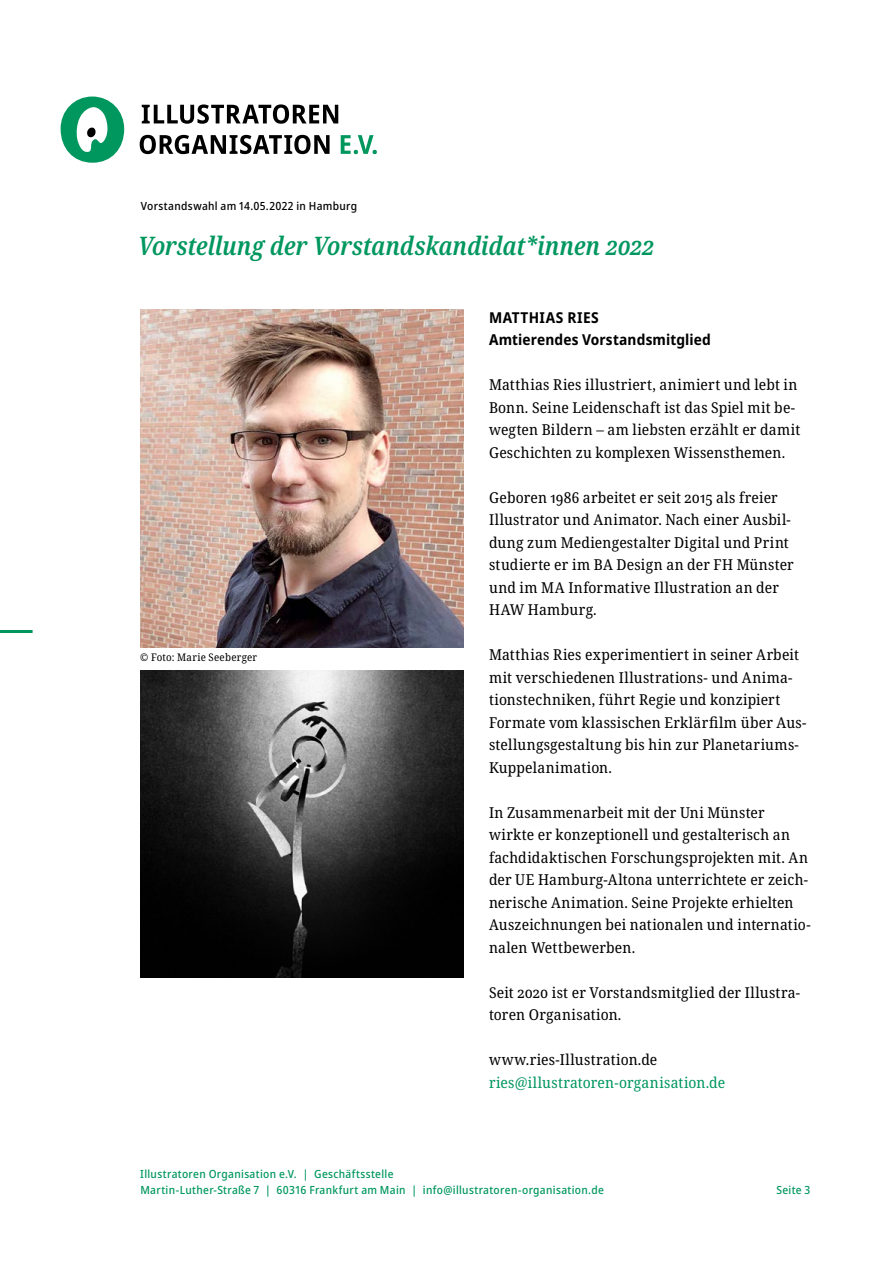
<style>
.page{position:relative;width:893px;height:1263px;background:#fff}
.page>*{position:absolute;margin:0;border:0;box-sizing:border-box;transform-origin:0 0}
.t1{font:italic 600 condensed 25.5px "Noto Serif";letter-spacing:-.005em;color:#00975f}
.t2{font:semi-condensed 15px/22.5px "Noto Serif";letter-spacing:.01em;color:#000}
.t3{font:700 semi-condensed 15px/22.5px "Noto Sans";letter-spacing:.01em;color:#000}
.t4{font:semi-condensed 15px "Noto Serif";letter-spacing:.01em;color:#00975f}
.t5{font:500 semi-condensed 11.25px/16.5px "Noto Sans";letter-spacing:.03em;color:#00975f}
.t6{font:500 semi-condensed 11.25px "Noto Sans";letter-spacing:.025em;color:#000}
.t7{font:semi-condensed 10.5px "Noto Serif";letter-spacing:.025em;color:#000}
</style>
<div class="page">
<hr style="left:0;top:630px;width:33px;height:3px;background:#00975f">
<svg style="left:61px;top:96px;width:63px;height:67px"></svg>
<svg style="left:341px;top:135px;width:36px;height:19px"></svg>
<svg style="left:140px;top:135px;width:190px;height:19px"></svg>
<svg style="left:142px;top:104px;width:196px;height:20px"></svg>
<img style="left:140px;top:310px;width:323px;height:337px">
<img style="left:140px;top:671px;width:323px;height:307px">
<p class="t6" style="left:141px;top:198px;width:218px">Vorstandswahl am 14.05.2022 in Hamburg</p>
<h1 class="t1" style="left:138px;top:228px;width:518px">Vorstellung der Vorstandskandidat*innen 2022</h1>
<p class="t7" style="left:140px;top:650px;width:118px">© Foto: Marie Seeberger</p>
<p class="t3" style="left:489px;top:306px;width:223px">MATTHIAS RIES<br>Amtierendes Vorstandsmitglied</p>
<p class="t2" style="left:489px;top:374px;width:313px">Matthias Ries illustriert, animiert und lebt in Bonn. Seine Leidenschaft ist das Spiel mit be&shy;wegten Bildern – am liebsten erzählt er damit Geschichten zu komplexen Wissensthemen.</p>
<p class="t2" style="left:489px;top:487px;width:306px">Geboren 1986 arbeitet er seit 2015 als freier Illustrator und Animator. Nach einer Ausbil&shy;dung zum Mediengestalter Digital und Print studierte er im BA Design an der FH Münster und im MA Informative Illustration an der HAW Hamburg.</p>
<p class="t2" style="left:489px;top:644px;width:319px">Matthias Ries experimentiert in seiner Arbeit mit verschiedenen Illustrations- und Anima&shy;tionstechniken, führt Regie und konzipiert Formate vom klassischen Erklärfilm über Aus&shy;stellungsgestaltung bis hin zur Planetariums-Kuppelanimation.</p>
<p class="t2" style="left:489px;top:802px;width:323px">In Zusammenarbeit mit der Uni Münster wirkte er konzeptionell und gestalterisch an fachdidaktischen Forschungsprojekten mit. An der UE Hamburg-Altona unterrichtete er zeich&shy;nerische Animation. Seine Projekte erhielten Auszeichnungen bei nationalen und internatio&shy;nalen Wettbewerben.</p>
<p class="t2" style="left:489px;top:982px;width:313px">Seit 2020 ist er Vorstandsmitglied der Illustra&shy;toren Organisation.</p>
<p class="t2" style="left:489px;top:1049px;width:170px">www.ries-Illustration.de</p>
<p class="t4" style="left:489px;top:1072px;width:238px">ries@illustratoren-organisation.de</p>
<p class="t5" style="left:140px;top:1166px;width:465px">Illustratoren Organisation e.V. | Geschäftsstelle<br>Martin-Luther-Straße 7 | 60316 Frankfurt am Main | info@illustratoren-organisation.de</p>
<p class="t5" style="left:776px;top:1182px;width:36px">Seite 3</p>
</div>
